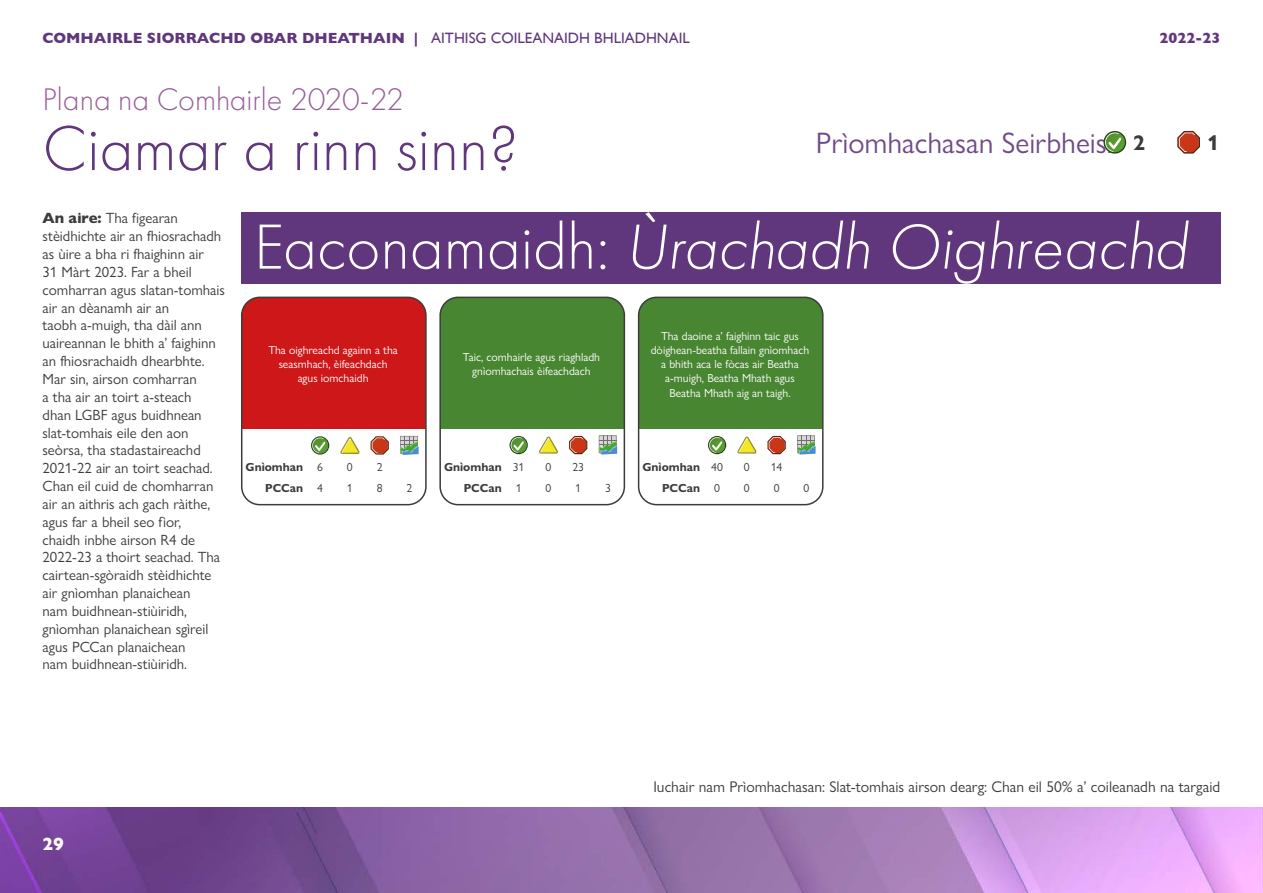
<style>
.page{position:relative;width:1263px;height:893px;background:#fff}
.page>*{position:absolute;margin:0;border:0;box-sizing:border-box;transform-origin:0 0}
.P__AR_-_Are_we_on_T{font:italic 300 66px "Futura PT";color:#fff}
.Annual_Report_-_Page{font:300 66px "Futura PT";color:#60377d}
.AR_-_What_has_been_h{font:300 32.4px "Futura PT";color:#976098}
.AR_-_Sub_Header{font:29.7px "Gill Sans Nova";color:#704b8a}
.AR_-_Dashboard_Text{font:700 21.45px "Gill Sans Nova";color:#3c3c3b}
.t1{font:700 18px "Gill Sans";color:#fff}
.AR_-_Dashboard_Text-2{font:15.6px "Gill Sans Nova";color:#3c3c3b}
.t2{font:700 15px "Gill Sans";color:#60377d}
.AR_-_Body{font:14.85px/17.9px "Gill Sans Nova";color:#3c3c3b}
.AR_-_Dashboard_Text-3{font:11.7px/14.1px "Gill Sans Nova";color:#fff;text-align:center}
.AR_-_Dashboard_Text-4{font:700 11.7px "Gill Sans Nova";color:#3c3c3b}
.AR_-_Dashboard_Text-5{font:11.7px "Gill Sans Nova";color:#3c3c3b}
.s1{font-weight:400}
.s2{font-weight:800}
.s3{font-style:normal}
</style>
<div class="page">
<img style="left:0;top:808px;width:1263px;height:85px">
<div style="left:242px;top:297px;width:184px;height:132px;background:#cd1719"></div>
<div style="left:241px;top:297px;width:186px;height:208px;border:2px solid #3c3c3b;border-radius:18px"></div>
<div style="left:440px;top:297px;width:184px;height:132px;background:#498632"></div>
<div style="left:439px;top:297px;width:186px;height:208px;border:2px solid #3c3c3b;border-radius:18px"></div>
<div style="left:241px;top:213px;width:979px;height:71px;background:#60377d"></div>
<div style="left:639px;top:297px;width:184px;height:132px;background:#498632"></div>
<div style="left:638px;top:297px;width:185px;height:208px;border:2px solid #3c3c3b;border-radius:18px"></div>
<svg style="left:311px;top:436px;width:18px;height:19px"></svg>
<svg style="left:340px;top:437px;width:20px;height:17px"></svg>
<svg style="left:371px;top:436px;width:18px;height:19px"></svg>
<svg style="left:400px;top:436px;width:19px;height:19px"></svg>
<svg style="left:509px;top:436px;width:19px;height:18px"></svg>
<svg style="left:539px;top:436px;width:19px;height:18px"></svg>
<svg style="left:569px;top:436px;width:18px;height:18px"></svg>
<svg style="left:599px;top:435px;width:18px;height:20px"></svg>
<svg style="left:708px;top:436px;width:18px;height:18px"></svg>
<svg style="left:737px;top:436px;width:19px;height:18px"></svg>
<svg style="left:767px;top:436px;width:19px;height:18px"></svg>
<svg style="left:797px;top:435px;width:18px;height:20px"></svg>
<svg style="left:1103px;top:131px;width:23px;height:23px"></svg>
<svg style="left:1177px;top:131px;width:23px;height:23px"></svg>
<p class="t2" style="left:43px;top:26px;width:649px">COMHAIRLE SIORRACHD OBAR DHEATHAIN | <span class="s1">AITHISG COILEANAIDH BHLIADHNAIL</span></p>
<p class="AR_-_What_has_been_h" style="left:43px;top:81px;width:363px">Plana na Comhairle 2020‑22</p>
<p class="Annual_Report_-_Page" style="left:43px;top:111px;width:478px">Ciamar a rinn sinn?</p>
<p class="t2" style="left:1159px;top:26px;width:62px">2022-23</p>
<p class="AR_-_Sub_Header" style="left:816px;top:124px;width:298px">Prìomhachasan Seirbheis:</p>
<p class="AR_-_Dashboard_Text" style="left:1133px;top:129px;width:14px">2</p>
<p class="AR_-_Dashboard_Text" style="left:1207px;top:129px;width:14px">1</p>
<p class="AR_-_Body" style="left:43px;top:209px;width:184px"><span class="s2">An aire:</span> Tha figearan stèidhichte air an fhiosrachadh as ùire a bha ri fhaighinn air<br>31 Màrt 2023. Far a bheil comharran agus slatan‑tomhais air an dèanamh air an<br>taobh a‑muigh, tha dàil ann uaireannan le bhith a’ faighinn an fhiosrachaidh dhearbhte.<br>Mar sin, airson comharran<br>a tha air an toirt a‑steach<br>dhan LGBF agus buidhnean slat‑tomhais eile den aon seòrsa, tha stadastaireachd<br>2021‑22 air an toirt seachad.<br>Chan eil cuid de chomharran air an aithris ach gach ràithe, agus far a bheil seo fìor,<br>chaidh inbhe airson R4 de<br>2022‑23 a thoirt seachad. Tha cairtean‑sgòraidh stèidhichte air gnìomhan planaichean<br>nam buidhnean‑stiùiridh, gnìomhan planaichean sgìreil agus PCCan planaichean<br>nam buidhnean‑stiùiridh.</p>
<p class="P__AR_-_Are_we_on_T" style="left:254px;top:209px;width:935px"><span class="s3">Eaconamaidh:</span> Ùrachadh Oighreachd</p>
<p class="AR_-_Dashboard_Text-3" style="left:651px;top:329px;width:160px">Tha daoine a’ faighinn taic gus dòighean‑beatha fallain gnìomhach a bhith aca le fòcas air Beatha a‑muigh, Beatha Mhath agus<br>Beatha Mhath aig an taigh.</p>
<p class="AR_-_Dashboard_Text-3" style="left:268px;top:343px;width:131px">Tha oighreachd againn a tha seasmhach, èifeachdach agus iomchaidh</p>
<p class="AR_-_Dashboard_Text-3" style="left:463px;top:350px;width:139px">Taic, comhairle agus riaghladh gnìomhachais èifeachdach</p>
<p class="AR_-_Dashboard_Text-4" style="left:444px;top:459px;width:59px">Gnìomhan</p>
<p class="AR_-_Dashboard_Text-5" style="left:513px;top:459px;width:13px">31</p>
<p class="AR_-_Dashboard_Text-5" style="left:545px;top:459px;width:7px">0</p>
<p class="AR_-_Dashboard_Text-5" style="left:572px;top:459px;width:13px">23</p>
<p class="AR_-_Dashboard_Text-4" style="left:464px;top:481px;width:39px">PCCan</p>
<p class="AR_-_Dashboard_Text-5" style="left:516px;top:481px;width:7px">1</p>
<p class="AR_-_Dashboard_Text-5" style="left:545px;top:481px;width:7px">0</p>
<p class="AR_-_Dashboard_Text-5" style="left:575px;top:481px;width:7px">1</p>
<p class="AR_-_Dashboard_Text-5" style="left:605px;top:481px;width:7px">3</p>
<p class="AR_-_Dashboard_Text-4" style="left:642px;top:459px;width:59px">Gnìomhan</p>
<p class="AR_-_Dashboard_Text-5" style="left:711px;top:459px;width:13px">40</p>
<p class="AR_-_Dashboard_Text-5" style="left:744px;top:459px;width:7px">0</p>
<p class="AR_-_Dashboard_Text-5" style="left:771px;top:459px;width:13px">14</p>
<p class="AR_-_Dashboard_Text-4" style="left:662px;top:481px;width:39px">PCCan</p>
<p class="AR_-_Dashboard_Text-5" style="left:714px;top:481px;width:7px">0</p>
<p class="AR_-_Dashboard_Text-5" style="left:744px;top:481px;width:7px">0</p>
<p class="AR_-_Dashboard_Text-5" style="left:774px;top:481px;width:7px">0</p>
<p class="AR_-_Dashboard_Text-5" style="left:803px;top:481px;width:7px">0</p>
<p class="AR_-_Dashboard_Text-4" style="left:246px;top:460px;width:59px">Gnìomhan</p>
<p class="AR_-_Dashboard_Text-5" style="left:317px;top:460px;width:7px">6</p>
<p class="AR_-_Dashboard_Text-5" style="left:347px;top:460px;width:7px">0</p>
<p class="AR_-_Dashboard_Text-5" style="left:377px;top:460px;width:7px">2</p>
<p class="AR_-_Dashboard_Text-4" style="left:265px;top:481px;width:39px">PCCan</p>
<p class="AR_-_Dashboard_Text-5" style="left:317px;top:481px;width:7px">4</p>
<p class="AR_-_Dashboard_Text-5" style="left:347px;top:481px;width:7px">1</p>
<p class="AR_-_Dashboard_Text-5" style="left:377px;top:481px;width:7px">8</p>
<p class="AR_-_Dashboard_Text-5" style="left:406px;top:481px;width:7px">2</p>
<p class="t1" style="left:43px;top:830px;width:23px">29</p>
<p class="AR_-_Dashboard_Text-2" style="left:653px;top:777px;width:568px">Iuchair nam Prìomhachasan: Slat‑tomhais airson dearg: Chan eil 50% a’ coileanadh na targaid</p>
</div>
